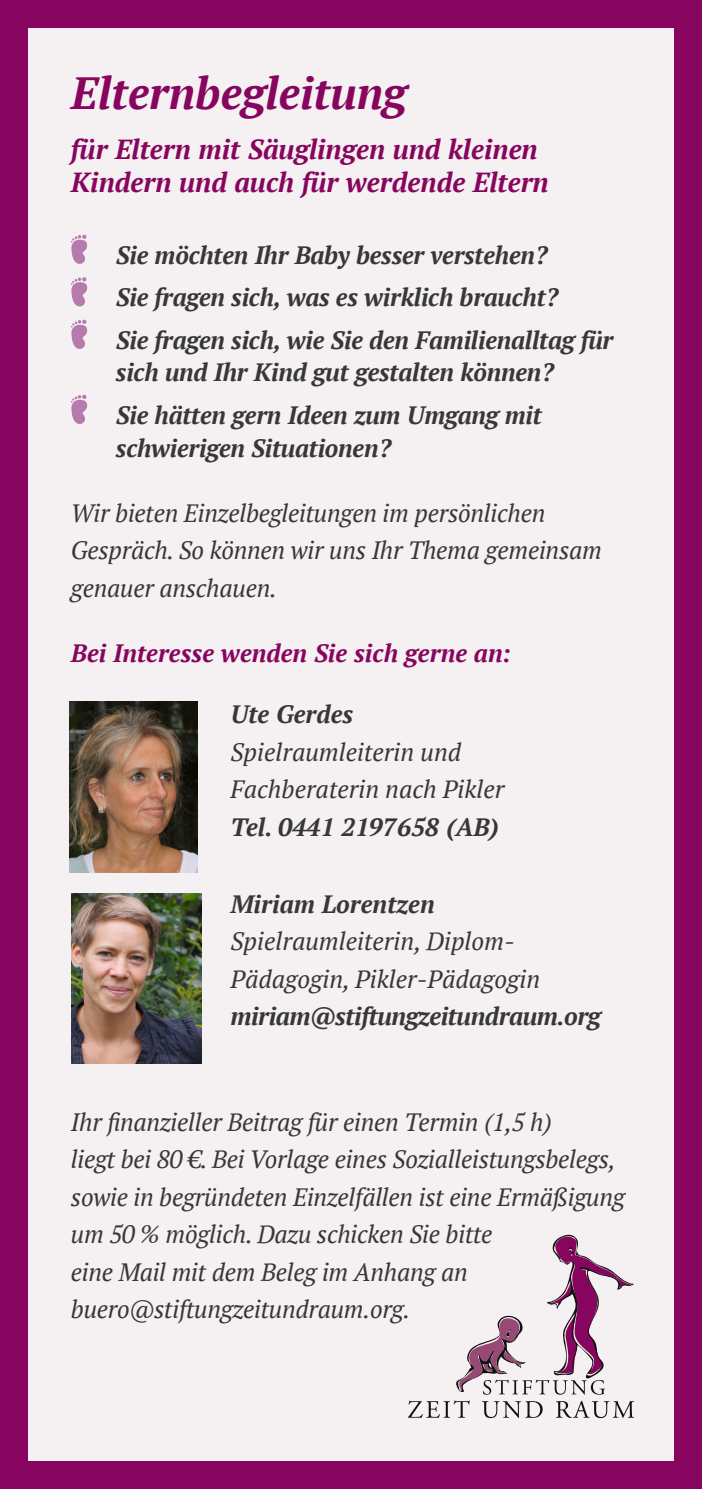
<style>
.page{position:relative;width:702px;height:1489px;background:#fff}
.page>*{position:absolute;margin:0;border:0;box-sizing:border-box;transform-origin:0 0}
.t1{font:italic 700 45px "PT Serif";color:#87055f}
.t2{font:italic 700 27.5px/33px "PT Serif";color:#87055f}
.t3{font:italic 25px/37.5px "PT Serif";letter-spacing:-.01em;color:#373836}
.t4{font:italic 700 25px/32.5px "PT Serif";letter-spacing:-.01em;color:#373836}
.t5{font:italic 700 25px "PT Serif";color:#87055f}
</style>
<div class="page">
<div style="left:0;top:0;width:702px;height:1488px;background:#87055f"></div>
<div style="left:28px;top:28px;width:645px;height:1432px;background:#f5f0f2"></div>
<svg style="left:71px;top:235px;width:16px;height:29px"></svg>
<svg style="left:71px;top:277px;width:16px;height:29px"></svg>
<svg style="left:71px;top:320px;width:16px;height:29px"></svg>
<svg style="left:71px;top:395px;width:16px;height:29px"></svg>
<svg style="left:408px;top:1400px;width:226px;height:17px"></svg>
<svg style="left:456px;top:1234px;width:178px;height:160px"></svg>
<img style="left:72px;top:893px;width:130px;height:170px">
<img style="left:69px;top:702px;width:128px;height:170px">
<p class="t1" style="left:71px;top:64px;width:337px">Elternbegleitung</p>
<p class="t2" style="left:71px;top:133px;width:479px">für Eltern mit Säuglingen und kleinen<br>Kindern und auch für werdende Eltern</p>
<p class="t4" style="left:116px;top:238px;width:433px">Sie möchten Ihr Baby besser verstehen?</p>
<p class="t4" style="left:116px;top:281px;width:443px">Sie fragen sich, was es wirklich braucht?</p>
<p class="t4" style="left:116px;top:323px;width:499px">Sie fragen sich, wie Sie den Familienalltag für sich und Ihr Kind gut gestalten können?</p>
<p class="t4" style="left:116px;top:398px;width:427px">Sie hätten gern Ideen zum Umgang mit schwierigen Situationen?</p>
<p class="t3" style="left:71px;top:494px;width:532px">Wir bieten Einzelbegleitungen im persönlichen<br>Gespräch. So können wir uns Ihr Thema gemeinsam genauer anschauen.</p>
<p class="t5" style="left:71px;top:636px;width:442px">Bei Interesse wenden Sie sich gerne an:</p>
<p class="t4" style="left:230px;top:697px;width:124px">Ute Gerdes</p>
<p class="t3" style="left:230px;top:732px;width:232px">Spielraumleiterin und</p>
<p class="t3" style="left:230px;top:770px;width:275px">Fachberaterin nach Pikler</p>
<p class="t4" style="left:230px;top:810px;width:270px">Tel. 0441 2197658 (AB)</p>
<p class="t4" style="left:230px;top:887px;width:206px">Miriam Lorentzen</p>
<p class="t3" style="left:230px;top:922px;width:286px">Spielraumleiterin, Diplom-</p>
<p class="t3" style="left:230px;top:959px;width:311px">Pädagogin, Pikler-Pädagogin</p>
<p class="t4" style="left:230px;top:999px;width:372px">miriam@stiftungzeitundraum.org</p>
<p class="t3" style="left:71px;top:1102px;width:482px">Ihr finanzieller Beitrag für einen Termin (1,5 h)</p>
<p class="t3" style="left:71px;top:1140px;width:555px">liegt bei 80 €. Bei Vorlage eines Sozialleistungsbelegs, sowie in begründeten Einzelfällen ist eine Ermäßigung um 50 % möglich. Dazu schicken Sie bitte</p>
<p class="t3" style="left:71px;top:1252px;width:398px">eine Mail mit dem Beleg im Anhang an</p>
<p class="t3" style="left:71px;top:1290px;width:341px">buero@stiftungzeitundraum.org.</p>
</div>
